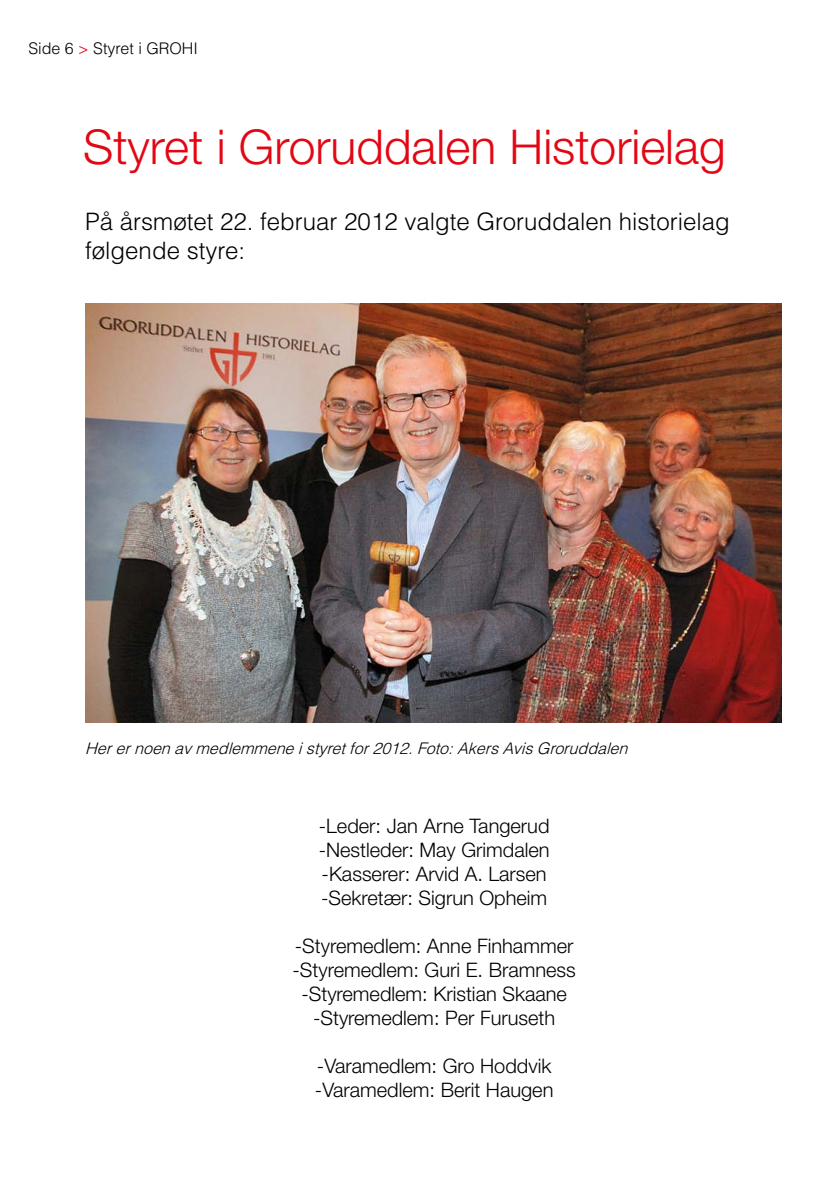
<style>
.page{position:relative;width:840px;height:1191px;background:#fff}
.page>*{position:absolute;margin:0;border:0;box-sizing:border-box;transform-origin:0 0}
.t1{font:300 48px "Helvetica Neue";color:#e30613}
.t2{font:300 24px/28.8px "Helvetica";color:#000}
.t3{font:300 20px/24px "Helvetica Neue";color:#000}
.t4{font:italic 300 16px "Helvetica";color:#000}
.t5{font:300 16px "Helvetica";color:#000}
.s1{color:#e30613}
</style>
<div class="page">
<img style="left:85px;top:303px;width:695px;height:420px">
<p class="t5" style="left:28px;top:38px;width:171px">Side 6 <span class="s1">&gt;</span> Styret i GROHI</p>
<h1 class="t1" style="left:83px;top:118px;width:643px">Styret i Groruddalen Historielag</h1>
<p class="t2" style="left:85px;top:207px;width:645px">På årsmøtet 22. februar 2012 valgte Groruddalen historielag følgende styre:</p>
<p class="t4" style="left:85px;top:738px;width:548px">Herernoenavmedlemmeneistyretfor2012.Foto:AkersAvisGroruddalen</p>
<p class="t3" style="left:318px;top:814px;width:232px">-Leder: Jan Arne Tangerud -Nestleder: May Grimdalen -Kasserer: Arvid A. Larsen -Sekretær: Sigrun Opheim</p>
<p class="t3" style="left:292px;top:934px;width:285px;text-align:center">-Styremedlem: Anne Finhammer -Styremedlem: Guri E. Bramness -Styremedlem: Kristian Skaane -Styremedlem: Per Furuseth</p>
<p class="t3" style="left:315px;top:1054px;width:240px">-Varamedlem: Gro Hoddvik -Varamedlem: Berit Haugen</p>
</div>
